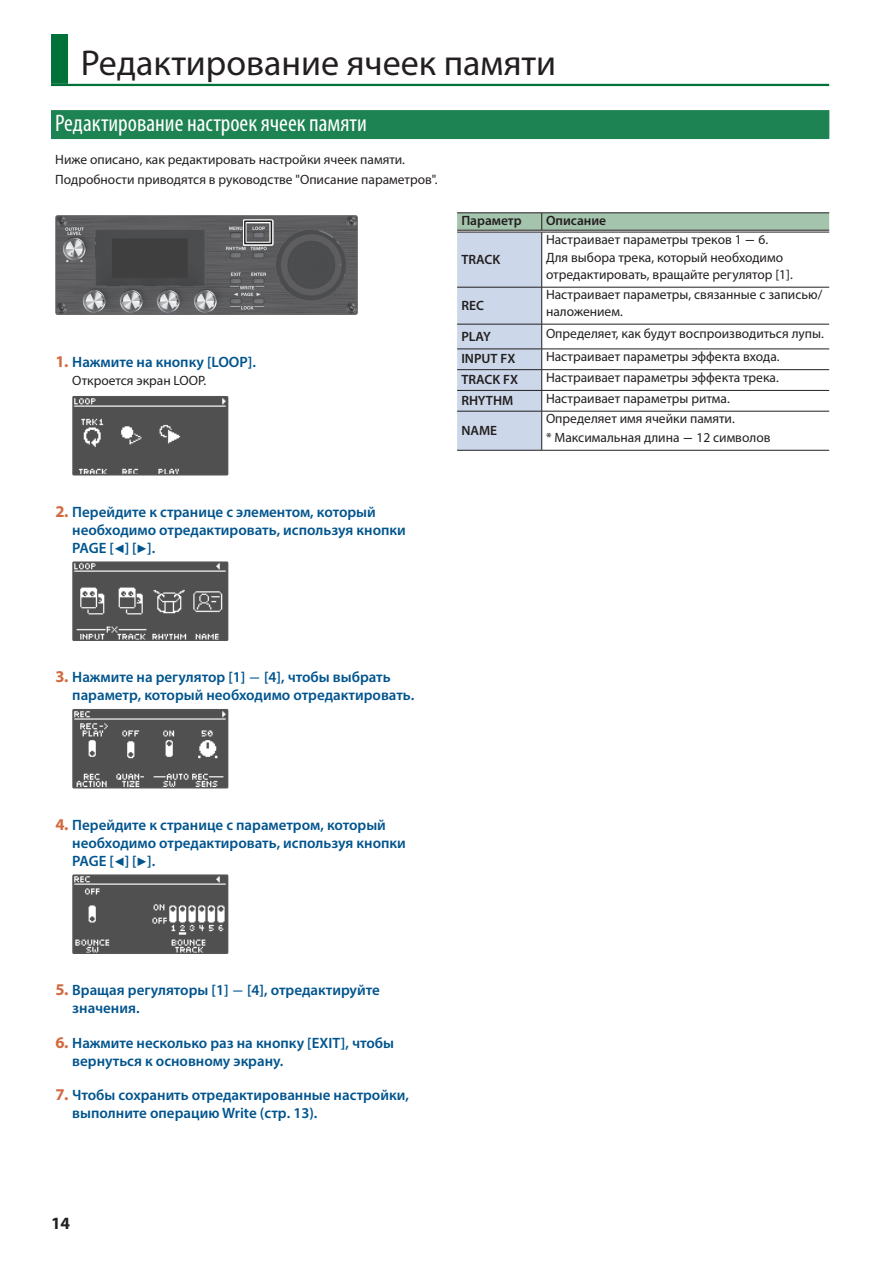
<style>
.page{position:relative;width:893px;height:1263px;background:#fff}
.page>*{position:absolute;margin:0;border:0;box-sizing:border-box;transform-origin:0 0}
.Head_1{font:36px "Myriad Pro";color:#231f20}
.Head_2{font:condensed 24px "Myriad Pro";color:#fff}
.t1{font:700 17.25px "Myriad Pro";color:#231f20}
.t2{font:600 15px/18px "Myriad Pro";color:#00548e}
.Cell{font:13.5px/16.2px "Myriad Pro";color:#231f20}
.Lead_Body{font:13.5px "Myriad Pro";color:#231f20}
.Cell_Header{font:600 13.5px "Myriad Pro";color:#231f20}
.Body{font:13.5px "Myriad Pro";color:#231f20}
.s1{font-weight:700;font-size:16.5px;color:#d26a41}
.s2{font-family:"Arial Narrow"}
.s3{font-family:"Roland Owners Manual 01 rev 1";font-weight:400}
.s4{font-family:"Arial Narrow";font-weight:400}
</style>
<div class="page">
<div style="left:51px;top:34px;width:17px;height:50px;background:#007139"></div>
<hr style="left:51px;top:84px;width:778px;height:2px;background:#007139">
<img style="left:55px;top:215px;width:303px;height:100px">
<svg style="left:243px;top:219px;width:30px;height:27px"></svg>
<div style="left:244px;top:220px;width:28px;height:24px;border:1px solid #231f20"></div>
<img style="left:75px;top:399px;width:150px;height:73px">
<div style="left:72px;top:396px;width:156px;height:79px;border:2px solid #545557"></div>
<img style="left:75px;top:564px;width:150px;height:74px">
<div style="left:72px;top:561px;width:156px;height:80px;border:2px solid #545557"></div>
<img style="left:75px;top:712px;width:150px;height:73px">
<div style="left:72px;top:709px;width:156px;height:79px;border:2px solid #545557"></div>
<img style="left:75px;top:877px;width:150px;height:74px">
<div style="left:72px;top:874px;width:156px;height:80px;border:2px solid #545557"></div>
<hr style="left:457px;top:450px;width:85px;height:1px;background:#231f20">
<svg style="left:457px;top:213px;width:372px;height:237px"></svg>
<hr style="left:542px;top:411px;width:287px;height:1px;background:#231f20">
<hr style="left:541px;top:411px;width:1px;height:39px;background:#231f20">
<hr style="left:542px;top:450px;width:287px;height:1px;background:#231f20">
<hr style="left:457px;top:230px;width:85px;height:1px;background:#231f20">
<hr style="left:457px;top:232px;width:85px;height:1px;background:#231f20">
<hr style="left:542px;top:230px;width:287px;height:1px;background:#231f20">
<hr style="left:542px;top:232px;width:287px;height:1px;background:#231f20">
<div style="left:51px;top:110px;width:778px;height:29px;background:#1e8352"></div>
<p class="Head_1" style="left:81px;top:41px;width:477px">Редактирование ячеек памяти</p>
<p class="Head_2" style="left:55px;top:109px;width:313px">Редактирование настроек ячеек памяти</p>
<p class="Lead_Body" style="left:55px;top:151px;width:350px">Ниже описано, как редактировать настройки ячеек памяти.</p>
<p class="Lead_Body" style="left:55px;top:171px;width:383px">Подробности приводятся в руководстве "Описание параметров".</p>
<p class="t2" style="left:55px;top:352px;width:201px"><span class="s1">1.</span> Нажмите на кнопку [LOOP].</p>
<p class="Body" style="left:72px;top:372px;width:134px">Откроется экран LOOP.</p>
<p class="Cell_Header" style="left:461px;top:212px;width:62px">Параметр</p>
<p class="Cell_Header" style="left:546px;top:212px;width:62px">Описание</p>
<p class="Cell_Header" style="left:461px;top:250px;width:40px">TRACK</p>
<p class="Cell" style="left:546px;top:231px;width:222px">Настраивает параметры треков 1 <span class="s2">―</span> 6.</p>
<p class="Cell" style="left:546px;top:250px;width:247px">Для выбора трека, который необходимо отредактировать, вращайте регулятор [1].</p>
<p class="Cell_Header" style="left:461px;top:297px;width:24px">REC</p>
<p class="Cell" style="left:546px;top:287px;width:278px">Настраивает параметры, связанные с записью/ наложением.</p>
<p class="Cell_Header" style="left:461px;top:327px;width:31px">PLAY</p>
<p class="Cell" style="left:546px;top:326px;width:278px">Определяет, как будут воспроизводиться лупы.</p>
<p class="Cell_Header" style="left:461px;top:350px;width:55px">INPUT FX</p>
<p class="Cell" style="left:546px;top:348px;width:234px">Настраивает параметры эффекта входа.</p>
<p class="Cell_Header" style="left:461px;top:371px;width:58px">TRACK FX</p>
<p class="Cell" style="left:546px;top:369px;width:233px">Настраивает параметры эффекта трека.</p>
<p class="Cell_Header" style="left:461px;top:392px;width:53px">RHYTHM</p>
<p class="Cell" style="left:546px;top:390px;width:184px">Настраивает параметры ритма.</p>
<p class="Cell_Header" style="left:461px;top:422px;width:37px">NAME</p>
<p class="Cell" style="left:546px;top:411px;width:189px">Определяет имя ячейки памяти.</p>
<p class="Cell" style="left:546px;top:429px;width:226px">* Максимальная длина <span class="s2">―</span> 12 символов</p>
<p class="t2" style="left:72px;top:502px;width:335px;text-indent:-17px"><span class="s1">2.</span> Перейдите к странице с элементом, который необходимо отредактировать, используя кнопки<br>PAGE [<span class="s3">K</span>] [<span class="s3">J</span>].</p>
<p class="t2" style="left:72px;top:668px;width:342px;text-indent:-17px"><span class="s1">3.</span> Нажмите на регулятор [1] <span class="s4">―</span> [4], чтобы выбрать параметр, который необходимо отредактировать.</p>
<p class="t2" style="left:72px;top:815px;width:335px;text-indent:-17px"><span class="s1">4.</span> Перейдите к странице с параметром, который необходимо отредактировать, используя кнопки<br>PAGE [<span class="s3">K</span>] [<span class="s3">J</span>].</p>
<p class="t2" style="left:72px;top:980px;width:309px;text-indent:-17px"><span class="s1">5.</span> Вращая регуляторы [1] <span class="s4">―</span> [4], отредактируйте значения.</p>
<p class="t2" style="left:72px;top:1033px;width:323px;text-indent:-17px"><span class="s1">6.</span> Нажмите несколько раз на кнопку [EXIT], чтобы вернуться к основному экрану.</p>
<p class="t2" style="left:72px;top:1086px;width:338px;text-indent:-17px"><span class="s1">7.</span> Чтобы сохранить отредактированные настройки, выполните операцию Write (стр. 13).</p>
<p class="t1" style="left:51px;top:1212px;width:21px">14</p>
</div>
